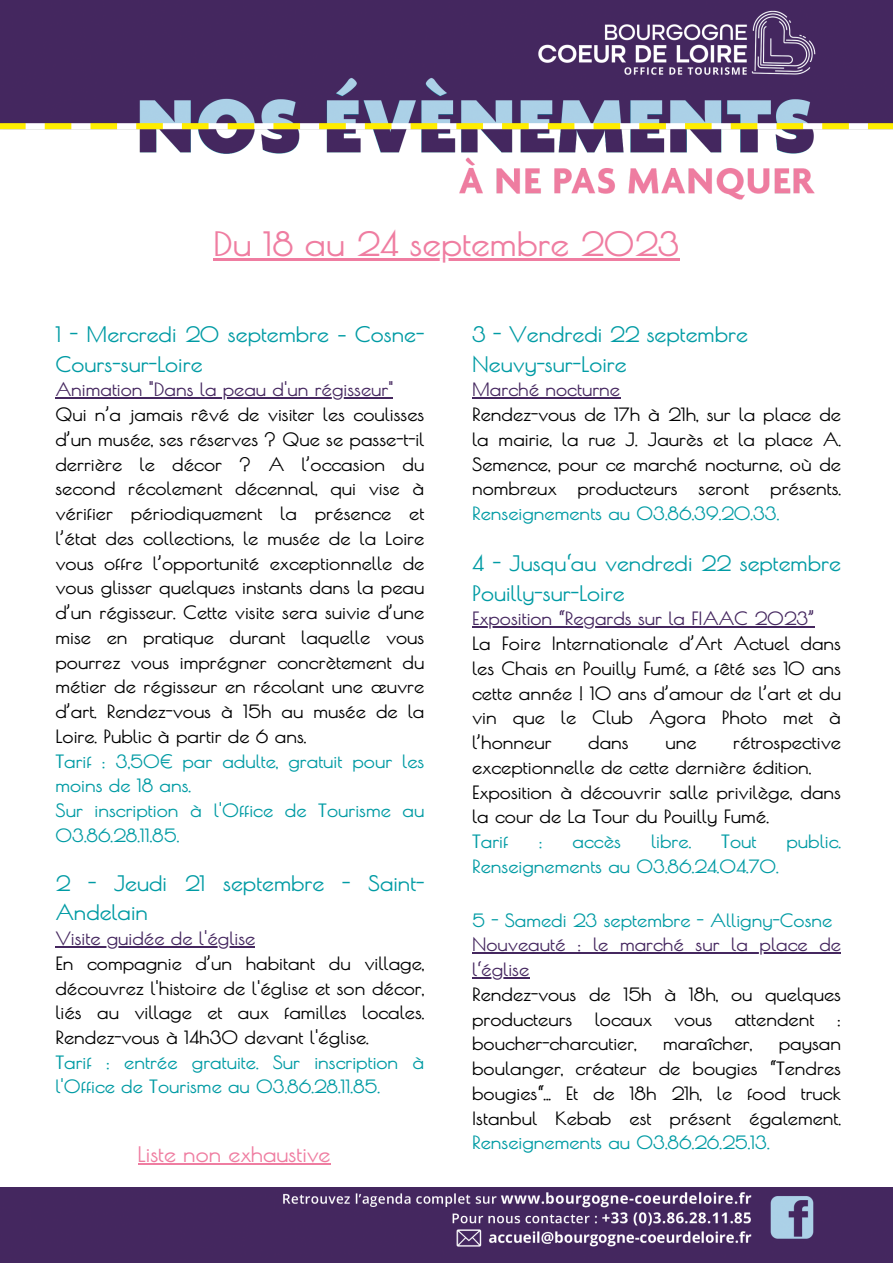
<style>
.page{position:relative;width:893px;height:1264px;background:#fff}
.page>*{position:absolute;margin:0;border:0;box-sizing:border-box;transform-origin:0 0}
.t1{font:700 33px "Poiret One";color:#ef7da1}
.t2{font:700 21px/29.2px "Poiret One";color:#009ba4}
.t3{font:700 21px "Poiret One";color:#ef7da1}
.t4{font:700 18px/24.8px "Poiret One";color:#000;text-align:justify}
.t5{font:700 18px/24.8px "Poiret One";color:#009ba4}
.t6{font:700 18px/24.8px "Poiret One";color:#45275f}
.s1{color:#009ba4}
</style>
<div class="page">
<img style="left:0;top:0;width:892px;height:200px">
<img style="left:0;top:1187px;width:892px;height:75px">
<hr style="left:213px;top:259px;width:466px;height:2px;background:#ef7da1">
<hr style="left:55px;top:946px;width:200px;height:1px;background:#45275f">
<hr style="left:472px;top:397px;width:148px;height:1px;background:#45275f">
<hr style="left:55px;top:397px;width:338px;height:1px;background:#45275f">
<hr style="left:472px;top:952px;width:369px;height:1px;background:#45275f">
<hr style="left:472px;top:977px;width:57px;height:1px;background:#45275f">
<hr style="left:472px;top:626px;width:342px;height:1px;background:#45275f">
<hr style="left:138px;top:1163px;width:192px;height:1px;background:#ef7da1">
<p class="t1" style="left:213px;top:225px;width:468px">Du 18 au 24 septembre 2023</p>
<p class="t2" style="left:55px;top:320px;width:370px">1 - Mercredi 20 septembre – Cosne-<br>Cours-sur-Loire</p>
<p class="t6" style="left:55px;top:377px;width:339px">Animation "Dans la peau d'un régisseur"</p>
<p class="t4" style="left:55px;top:402px;width:370px">Qui n’a jamais rêvé de visiter les coulisses d’un musée, ses réserves ? Que se passe-t-il derrière le décor ? A l’occasion du second récolement décennal, qui vise à vérifier périodiquement la présence et l’état des collections, le musée de la Loire vous offre l’opportunité exceptionnelle de vous glisser quelques instants dans la peau d’un régisseur. Cette visite sera suivie d’une mise en pratique durant laquelle vous pourrez vous imprégner concrètement du métier de régisseur en récolant une œuvre d’art. Rendez-vous à 15h au musée de la Loire. Public à partir de 6 ans.</p>
<p class="t5" style="left:55px;top:748px;width:370px">Tarif : 3,50€ par adulte, gratuit pour les moins de 18 ans.</p>
<p class="t5" style="left:55px;top:797px;width:370px">Sur inscription à l'Office de Tourisme au<br>03.86.28.11.85.</p>
<p class="t2" style="left:55px;top:868px;width:370px">2 - Jeudi 21 septembre - Saint-<br>Andelain</p>
<p class="t6" style="left:55px;top:925px;width:201px">Visite guidée de l'église</p>
<p class="t4" style="left:55px;top:950px;width:370px">En compagnie d’un habitant du village, découvrez l'histoire de l'église et son décor, liés au village et aux familles locales.<br>Rendez-vous à 14h30 devant l'église.</p>
<p class="t5" style="left:55px;top:1049px;width:370px">Tarif : entrée gratuite. Sur inscription à l'Office de Tourisme au 03.86.28.11.85.</p>
<p class="t3" style="left:138px;top:1141px;width:194px">Liste non exhaustive</p>
<p class="t2" style="left:472px;top:320px;width:277px">3 - Vendredi 22 septembre</p>
<p class="t2" style="left:472px;top:349px;width:156px">Neuvy-sur-Loire</p>
<p class="t6" style="left:472px;top:377px;width:149px">Marché nocturne</p>
<p class="t4" style="left:472px;top:402px;width:370px">Rendez-vous de 17h à 21h, sur la place de la mairie, la rue J. Jaurès et la place A.<br>Semence, pour ce marché nocturne, où de nombreux producteurs seront présents.<br><span class="s1">Renseignements au 03.86.39.20.33.</span></p>
<p class="t2" style="left:472px;top:549px;width:370px">4 - Jusqu‘au vendredi 22 septembre<br>Pouilly-sur-Loire</p>
<p class="t6" style="left:472px;top:606px;width:344px">Exposition “Regards sur la FIAAC 2023”</p>
<p class="t4" style="left:472px;top:631px;width:370px">La Foire Internationale d’Art Actuel dans les Chais en Pouilly Fumé, a fêté ses 10 ans cette année ! 10 ans d’amour de l’art et du vin que le Club Agora Photo met à l’honneur</p>
<p class="t4" style="left:588px;top:730px;width:42px">dans</p>
<p class="t4" style="left:665px;top:730px;width:33px">une</p>
<p class="t4" style="left:472px;top:730px;width:370px;text-indent:261px">rétrospective exceptionnelle de cette dernière édition.</p>
<p class="t4" style="left:472px;top:779px;width:370px">Exposition à découvrir salle privilège, dans la cour de La Tour du Pouilly Fumé.</p>
<p class="t5" style="left:472px;top:828px;width:38px">Tarif</p>
<p class="t5" style="left:538px;top:828px;width:6px">:</p>
<p class="t5" style="left:572px;top:828px;width:50px">accès</p>
<p class="t5" style="left:651px;top:828px;width:42px">libre.</p>
<p class="t5" style="left:721px;top:828px;width:37px">Tout</p>
<p class="t5" style="left:786px;top:828px;width:56px">public.</p>
<p class="t5" style="left:472px;top:853px;width:308px">Renseignements au 03.86.24.04.70.</p>
<p class="t5" style="left:472px;top:907px;width:362px">5 - Samedi 23 septembre - Alligny-Cosne</p>
<p class="t6" style="left:472px;top:932px;width:370px">Nouveauté : le marché sur la place de l‘église</p>
<p class="t4" style="left:472px;top:981px;width:370px">Rendez-vous de 15h à 18h, ou quelques producteurs locaux vous attendent : boucher-charcutier,</p>
<p class="t4" style="left:663px;top:1031px;width:91px">maraîcher,</p>
<p class="t4" style="left:472px;top:1031px;width:370px;text-indent:306px">paysan boulanger, créateur de bougies “Tendres bougies“... Et de 18h 21h, le food truck Istanbul Kebab est présent également.<br><span class="s1">Renseignements au 03.86.26.25.13.</span></p>
</div>
